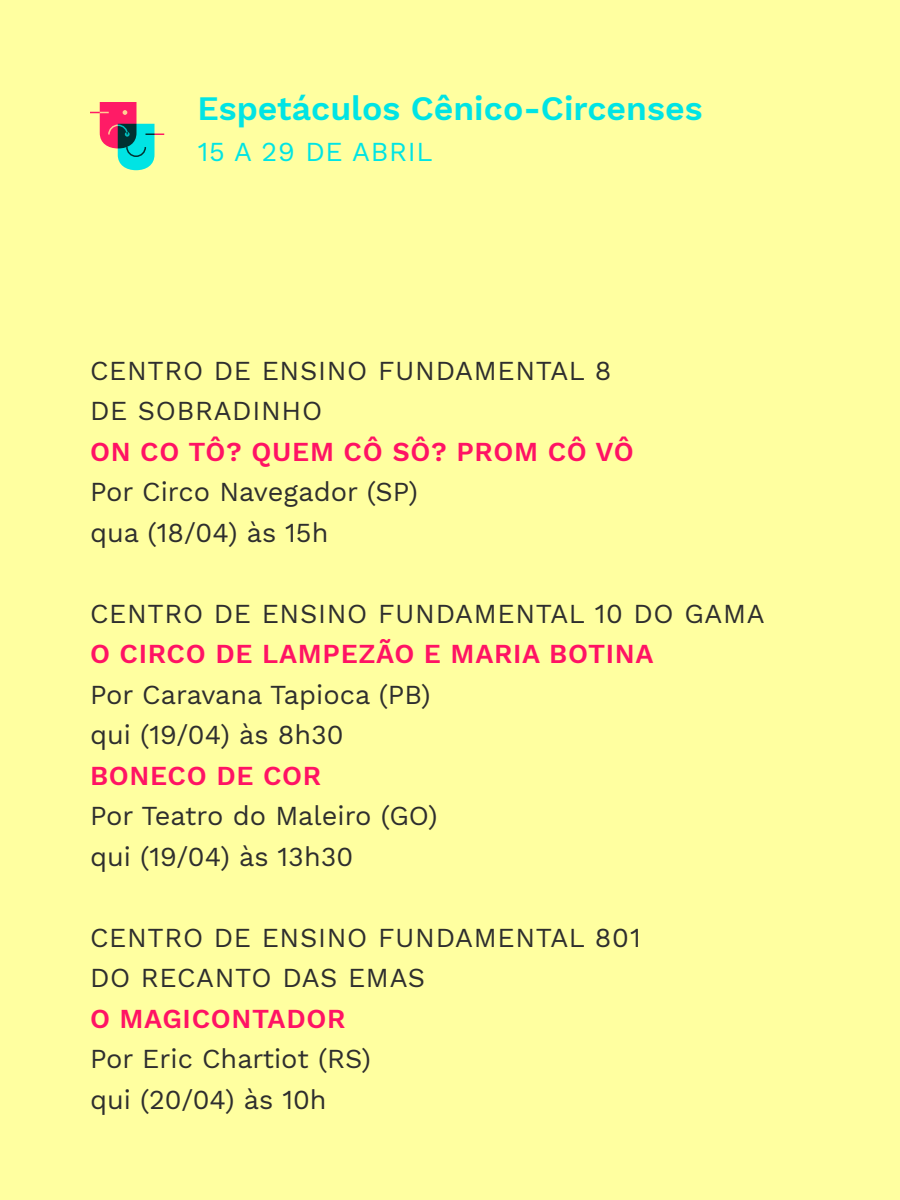
<style>
.page{position:relative;width:900px;height:1200px;background:#ffffa0}
.page>*{position:absolute;margin:0;border:0;box-sizing:border-box;transform-origin:0 0}
.t1{font:600 33.75px "Work Sans";color:#00e4e4}
.t2{font:27px/40.5px "Work Sans";color:#2e2e2e}
.t3{font:27px/40.5px "Work Sans";letter-spacing:.025em;color:#2e2e2e}
.t4{font:600 27px "Work Sans";letter-spacing:.025em;color:#ff1364}
.t5{font:27px "Work Sans";letter-spacing:.025em;color:#00e4e4}
</style>
<div class="page">
<svg style="left:90px;top:102px;width:74px;height:68px"></svg>
<p class="t1" style="left:197px;top:89px;width:507px">Espetáculos Cênico-Circenses</p>
<p class="t5" style="left:197px;top:135px;width:237px">15 A 29 DE ABRIL</p>
<p class="t3" style="left:90px;top:351px;width:523px">CENTRO DE ENSINO FUNDAMENTAL 8<br>DE SOBRADINHO</p>
<p class="t4" style="left:90px;top:436px;width:545px">ON CO TÔ? QUEM CÔ SÔ? PROM CÔ VÔ</p>
<p class="t2" style="left:90px;top:473px;width:329px">Por Circo Navegador (SP) qua (18/04) às 15h</p>
<p class="t3" style="left:90px;top:594px;width:676px">CENTRO DE ENSINO FUNDAMENTAL 10 DO GAMA</p>
<p class="t4" style="left:90px;top:638px;width:565px">O CIRCO DE LAMPEZÃO E MARIA BOTINA</p>
<p class="t2" style="left:90px;top:675px;width:342px">Por Caravana Tapioca (PB) qui (19/04) às 8h30</p>
<p class="t4" style="left:90px;top:760px;width:233px">BONECO DE COR</p>
<p class="t2" style="left:90px;top:797px;width:349px">Por Teatro do Maleiro (GO) qui (19/04) às 13h30</p>
<p class="t3" style="left:90px;top:918px;width:552px">CENTRO DE ENSINO FUNDAMENTAL 801<br>DO RECANTO DAS EMAS</p>
<p class="t4" style="left:90px;top:1003px;width:257px">O MAGICONTADOR</p>
<p class="t2" style="left:90px;top:1040px;width:283px">Por Eric Chartiot (RS) qui (20/04) às 10h</p>
</div>
